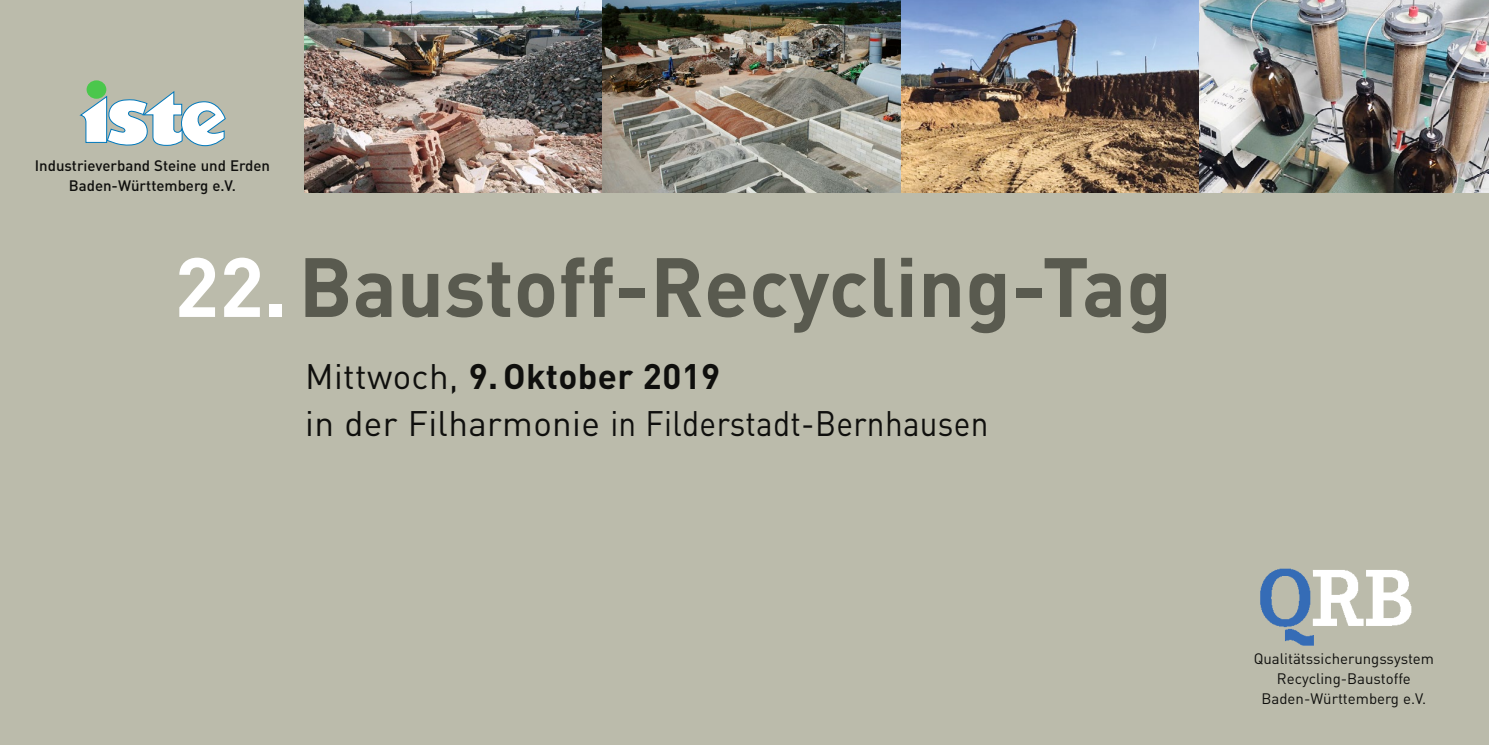
<style>
.page{position:relative;width:1489px;height:745px;background:#fff}
.page>*{position:absolute;margin:0;border:0;box-sizing:border-box;transform-origin:0 0}
.t1{font:700 82.5px "DIN";color:#595a4f}
.t2{font:35px/47.5px "DIN";letter-spacing:.01em;color:#0f0f0d}
.t3{font:15px/20px "DIN";color:#0f0f0d;text-align:center}
.t4{font:500 15px/20px "DIN";color:#0f0f0d;text-align:center}
.s1{color:#fff}
.s2{font-weight:700}
</style>
<div class="page">
<div style="left:0;top:0;width:1488px;height:744px;background:#bbbbab"></div>
<svg style="left:1301px;top:570px;width:111px;height:76px"></svg>
<img style="left:1260px;top:568px;width:62px;height:77px">
<div style="left:87px;top:80px;width:19px;height:19px;background:#4bc74c;border-radius:50%"></div>
<svg style="left:80px;top:90px;width:146px;height:57px"></svg>
<img style="left:900px;top:0;width:588px;height:192px">
<img style="left:305px;top:0;width:297px;height:192px">
<img style="left:602px;top:0;width:298px;height:192px">
<p class="t4" style="left:35px;top:155px;width:237px">Industrieverband Steine und Erden<br>Baden-Württemberg e.V.</p>
<h1 class="t1" style="left:174px;top:233px;width:999px"><span class="s1">22.</span>Baustoff-Recycling-Tag</h1>
<h2 class="t2" style="left:305px;top:351px;width:685px">Mittwoch, <span class="s2">9.Oktober 2019<br></span>in der Filharmonie in Filderstadt-Bernhausen</h2>
<p class="t3" style="left:1253px;top:647px;width:182px">Qualitätssicherungssystem<br>Recycling-Baustoffe<br>Baden-Württemberg e.V.</p>
</div>
